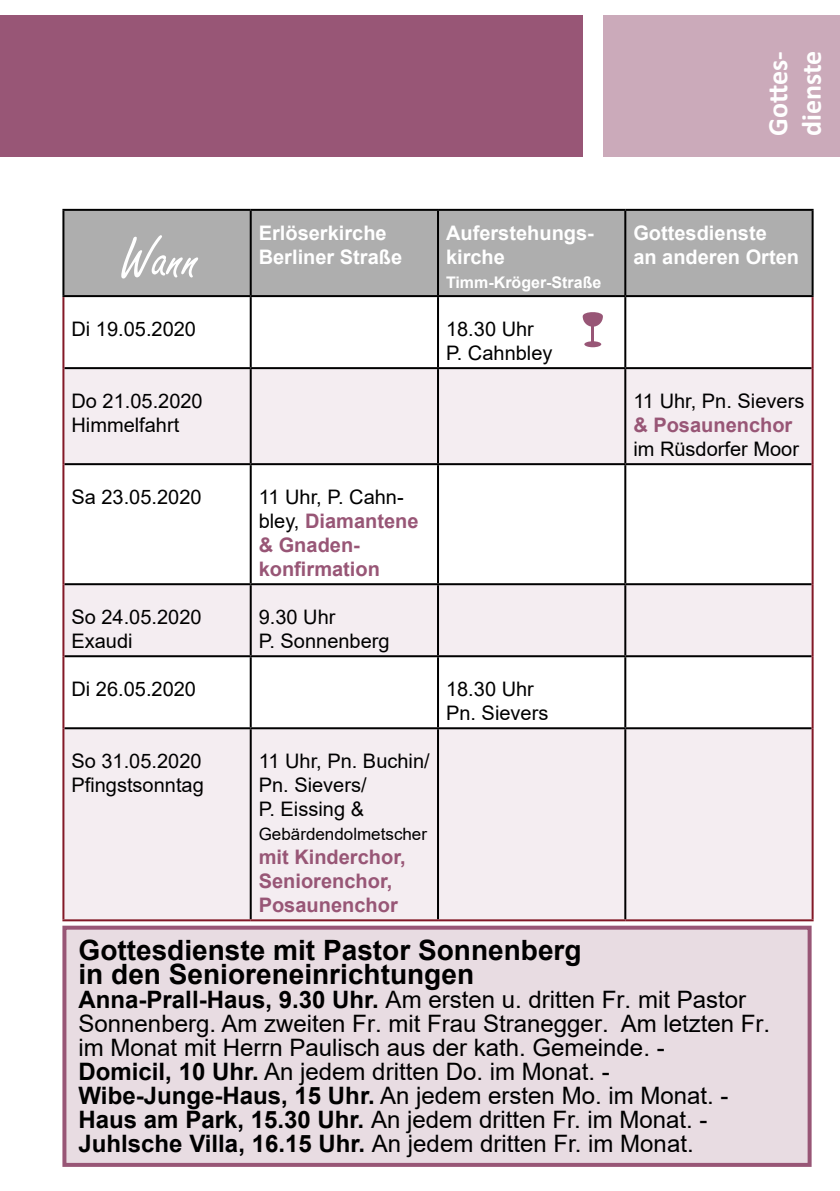
<style>
.page{position:relative;width:840px;height:1191px;background:#fff}
.page>*{position:absolute;margin:0;border:0;box-sizing:border-box;transform-origin:0 0}
.t1{font:60px "Freestyle Script";color:#fff}
.t2{font:700 28px/24px "Arial";color:#000}
.t3{font:700 28px/33.6px "Calibri";color:#fff}
.t4{font:24px/24px "Arial";color:#000}
.t5{font:20px/24px "Arial";color:#000}
.t6{font:700 20px/24px "Arial";color:#985676}
.t7{font:700 20px/24px "Arial";color:#fff}
.t8{font:17px "Arial";color:#000}
.t9{font:700 16px "Arial";color:#fff}
.s1{font-weight:400;color:#000}
.s2{font-weight:700}
</style>
<div class="page">
<div style="left:0;top:15px;width:582px;height:142px;background:#985676"></div>
<div style="left:603px;top:15px;width:236px;height:142px;background:#cbaaba"></div>
<div style="left:64px;top:211px;width:747px;height:84px;background:#aeaeae"></div>
<svg style="left:64px;top:369px;width:747px;height:550px;fill:#f4edf1"></svg>
<hr style="left:62px;top:295px;width:188px;height:2px;background:#000">
<hr style="left:250px;top:295px;width:188px;height:2px;background:#000">
<hr style="left:249px;top:297px;width:2px;height:70px;background:#000">
<hr style="left:438px;top:295px;width:187px;height:2px;background:#000">
<hr style="left:437px;top:297px;width:2px;height:70px;background:#000">
<hr style="left:625px;top:295px;width:188px;height:2px;background:#000">
<hr style="left:624px;top:297px;width:2px;height:70px;background:#000">
<hr style="left:64px;top:367px;width:186px;height:2px;background:#000">
<hr style="left:250px;top:367px;width:188px;height:2px;background:#000">
<hr style="left:249px;top:369px;width:2px;height:94px;background:#000">
<hr style="left:438px;top:367px;width:187px;height:2px;background:#000">
<hr style="left:437px;top:369px;width:2px;height:94px;background:#000">
<hr style="left:625px;top:367px;width:186px;height:2px;background:#000">
<hr style="left:624px;top:369px;width:2px;height:94px;background:#000">
<hr style="left:64px;top:463px;width:186px;height:2px;background:#000">
<hr style="left:250px;top:463px;width:188px;height:2px;background:#000">
<hr style="left:249px;top:465px;width:2px;height:118px;background:#000">
<hr style="left:438px;top:463px;width:187px;height:2px;background:#000">
<hr style="left:437px;top:465px;width:2px;height:118px;background:#000">
<hr style="left:625px;top:463px;width:186px;height:2px;background:#000">
<hr style="left:624px;top:465px;width:2px;height:118px;background:#000">
<hr style="left:64px;top:583px;width:186px;height:2px;background:#000">
<hr style="left:250px;top:583px;width:188px;height:2px;background:#000">
<hr style="left:249px;top:585px;width:2px;height:70px;background:#000">
<hr style="left:438px;top:583px;width:187px;height:2px;background:#000">
<hr style="left:437px;top:585px;width:2px;height:70px;background:#000">
<hr style="left:625px;top:583px;width:186px;height:2px;background:#000">
<hr style="left:624px;top:585px;width:2px;height:70px;background:#000">
<hr style="left:64px;top:655px;width:186px;height:2px;background:#000">
<hr style="left:250px;top:655px;width:188px;height:2px;background:#000">
<hr style="left:249px;top:657px;width:2px;height:70px;background:#000">
<hr style="left:438px;top:655px;width:187px;height:2px;background:#000">
<hr style="left:437px;top:657px;width:2px;height:70px;background:#000">
<hr style="left:625px;top:655px;width:186px;height:2px;background:#000">
<hr style="left:624px;top:657px;width:2px;height:70px;background:#000">
<hr style="left:64px;top:727px;width:186px;height:2px;background:#000">
<hr style="left:250px;top:727px;width:188px;height:2px;background:#000">
<hr style="left:249px;top:729px;width:2px;height:190px;background:#000">
<hr style="left:438px;top:727px;width:187px;height:2px;background:#000">
<hr style="left:437px;top:729px;width:2px;height:190px;background:#000">
<hr style="left:625px;top:727px;width:186px;height:2px;background:#000">
<hr style="left:624px;top:729px;width:2px;height:190px;background:#000">
<hr style="left:62px;top:297px;width:2px;height:71px;background:#831927">
<hr style="left:811px;top:297px;width:2px;height:71px;background:#831927">
<hr style="left:62px;top:368px;width:2px;height:96px;background:#831927">
<hr style="left:811px;top:368px;width:2px;height:96px;background:#831927">
<hr style="left:62px;top:464px;width:2px;height:120px;background:#831927">
<hr style="left:811px;top:464px;width:2px;height:120px;background:#831927">
<hr style="left:62px;top:584px;width:2px;height:72px;background:#831927">
<hr style="left:811px;top:584px;width:2px;height:72px;background:#831927">
<hr style="left:62px;top:656px;width:2px;height:72px;background:#831927">
<hr style="left:811px;top:656px;width:2px;height:72px;background:#831927">
<hr style="left:62px;top:728px;width:2px;height:191px;background:#831927">
<hr style="left:811px;top:728px;width:2px;height:191px;background:#831927">
<hr style="left:62px;top:919px;width:188px;height:2px;background:#831927">
<hr style="left:250px;top:919px;width:188px;height:2px;background:#831927">
<hr style="left:438px;top:919px;width:187px;height:2px;background:#831927">
<hr style="left:625px;top:919px;width:188px;height:2px;background:#831927">
<hr style="left:62px;top:209px;width:188px;height:2px;background:#000">
<hr style="left:62px;top:211px;width:2px;height:84px;background:#000">
<hr style="left:250px;top:209px;width:188px;height:2px;background:#000">
<hr style="left:249px;top:211px;width:2px;height:84px;background:#000">
<hr style="left:438px;top:209px;width:187px;height:2px;background:#000">
<hr style="left:437px;top:211px;width:2px;height:84px;background:#000">
<hr style="left:625px;top:209px;width:188px;height:2px;background:#000">
<hr style="left:624px;top:211px;width:2px;height:84px;background:#000">
<hr style="left:811px;top:211px;width:2px;height:84px;background:#000">
<svg style="left:582px;top:312px;width:20px;height:30px"></svg>
<div style="left:584px;top:341px;width:17px;height:6px;background:#985676;border-radius:50%"></div>
<div style="left:62px;top:925px;width:749px;height:241px;background:#e8dce2;border:4px solid #985676"></div>
<h1 class="t1" style="left:120px;top:225px;width:81px">Wann</h1>
<p class="t3" style="left:760px;top:136px;width:87px;rotate:-90deg">Gottes&shy;dienste</p>
<p class="t7" style="left:258px;top:221px;width:145px">Erlöserkirche<br>Berliner Straße</p>
<p class="t7" style="left:446px;top:221px;width:149px">Auferstehungs&shy;kirche</p>
<p class="t9" style="left:446px;top:271px;width:157px">Timm-Kröger-Straße</p>
<p class="t7" style="left:633px;top:221px;width:167px">Gottesdienste<br>an anderen Orten</p>
<p class="t5" style="left:71px;top:317px;width:126px">Di 19.05.2020</p>
<p class="t5" style="left:446px;top:317px;width:108px">18.30 Uhr<br>P. Cahnbley</p>
<p class="t5" style="left:71px;top:389px;width:133px">Do 21.05.2020<br>Himmelfahrt</p>
<p class="t5" style="left:633px;top:389px;width:172px">11 Uhr, Pn. Sievers</p>
<p class="t6" style="left:633px;top:413px;width:160px">&amp; Posaunenchor</p>
<p class="t5" style="left:633px;top:437px;width:167px">im Rüsdorfer Moor</p>
<p class="t5" style="left:71px;top:485px;width:132px">Sa 23.05.2020</p>
<p class="t6" style="left:258px;top:485px;width:161px"><span class="s1">11 Uhr, P. Cahn&shy;bley,</span> Diamantene &amp; Gnaden&shy;konfirmation</p>
<p class="t5" style="left:71px;top:605px;width:132px">So 24.05.2020<br>Exaudi</p>
<p class="t5" style="left:258px;top:605px;width:132px">9.30 Uhr<br>P. Sonnenberg</p>
<p class="t5" style="left:71px;top:677px;width:126px">Di 26.05.2020</p>
<p class="t5" style="left:446px;top:677px;width:104px">18.30 Uhr<br>Pn. Sievers</p>
<p class="t5" style="left:71px;top:749px;width:134px">So 31.05.2020<br>Pfingstsonntag</p>
<p class="t5" style="left:258px;top:749px;width:172px">11 Uhr, Pn. Buchin/<br>Pn. Sievers/<br>P. Eissing &amp;</p>
<p class="t8" style="left:258px;top:822px;width:170px">Gebärdendolmetscher</p>
<p class="t6" style="left:258px;top:845px;width:148px">mit Kinderchor,<br>Seniorenchor,<br>Posaunenchor</p>
<p class="t2" style="left:78px;top:938px;width:504px">Gottesdienste mit Pastor Sonnenberg in den Senioreneinrichtungen</p>
<p class="t4" style="left:78px;top:987px;width:692px"><span class="s2">Anna-Prall-Haus, 9.30 Uhr.</span> Am ersten u. dritten Fr. mit Pastor Sonnenberg. Am zweiten Fr. mit Frau Stranegger. Am letzten Fr. im Monat mit Herrn Paulisch aus der kath. Gemeinde. -<br><span class="s2">Domicil, 10 Uhr.</span> An jedem dritten Do. im Monat. - <span class="s2">Wibe-Junge-Haus, 15 Uhr.</span> An jedem ersten Mo. im Monat. - <span class="s2">Haus am Park, 15.30 Uhr.</span> An jedem dritten Fr. im Monat. - <span class="s2">Juhlsche Villa, 16.15 Uhr.</span> An jedem dritten Fr. im Monat.</p>
</div>
